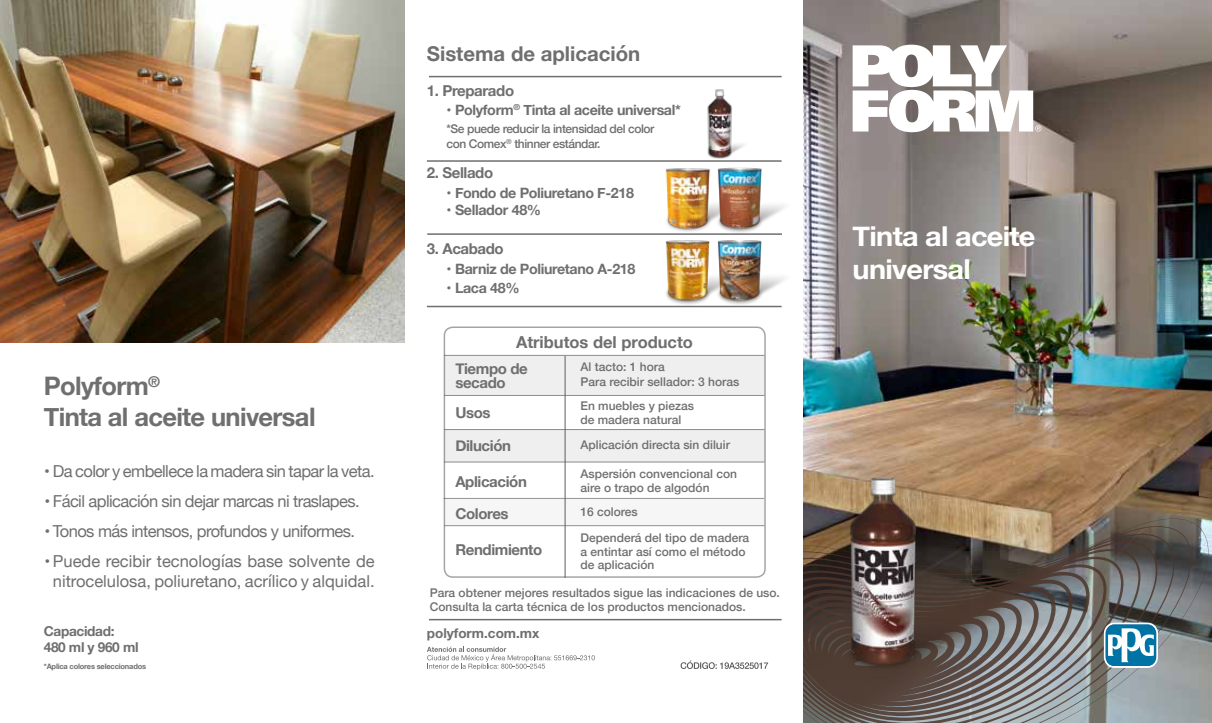
<style>
.page{position:relative;width:1212px;height:723px;background:#fff}
.page>*{position:absolute;margin:0;border:0;box-sizing:border-box;transform-origin:0 0}
.t1{font:700 27.45px/32.8px "Helvetica Neue";letter-spacing:-.025em;color:#fff;scale:1.05 1}
.t2{font:700 25.5px/30.6px "Helvetica Neue";letter-spacing:-.025em;color:#706f6f}
.t3{font:700 20.4px "Helvetica Neue";color:#706f6f}
.t4{font:16.5px "Helvetica Neue";letter-spacing:-.035em;color:#706f6f}
.t5{font:16.5px/19.8px "Helvetica Neue";color:#706f6f;text-align:center}
.t6{font:700 16.5px "Helvetica Neue";color:#706f6f}
.t7{font:700 15px/31.8px "Helvetica Neue";letter-spacing:-.025em;color:#706f6f}
.t8{font:700 14.25px "Helvetica Neue";letter-spacing:-.025em;color:#706f6f}
.t9{font:700 13.65px/16.4px "Helvetica Neue";letter-spacing:-.025em;color:#706f6f}
.t10{font:700 13.5px "Helvetica Neue LT Pro";color:#706f6f}
.t11{font:500 12px/14.4px "Helvetica Neue";color:#706f6f}
.t12{font:500 12px/14.4px "Helvetica Neue";letter-spacing:-.035em;color:#706f6f}
.t13{font:700 7.5px "Helvetica Neue";letter-spacing:-.025em;color:#706f6f}
</style>
<div class="page">
<div style="left:444px;top:499px;width:321px;height:27px;background:#f6f6f6"></div>
<div style="left:444px;top:326px;width:322px;height:252px;border:2px solid #575756;border-radius:9px"></div>
<img style="left:803px;top:0;width:409px;height:723px">
<svg style="left:803px;top:518px;width:405px;height:205px;background:#797773"></svg>
<div style="left:444px;top:429px;width:321px;height:33px;background:#efefef"></div>
<svg style="left:853px;top:45px;width:188px;height:87px"></svg>
<svg style="left:1104px;top:622px;width:54px;height:46px"></svg>
<div style="left:1106px;top:624px;width:50px;height:42px;background:#0073a5;border-radius:9px"></div>
<svg style="left:1108px;top:627px;width:46px;height:35px"></svg>
<img style="left:813px;top:464px;width:174px;height:227px">
<hr style="left:429px;top:619px;width:353px;height:1px;background:#706f6f">
<img style="left:0;top:0;width:404px;height:342px">
<svg style="left:681px;top:660px;width:87px;height:9px"></svg>
<hr style="left:429px;top:76px;width:353px;height:1px;background:#706f6f">
<hr style="left:427px;top:160px;width:355px;height:2px;background:#706f6f">
<hr style="left:427px;top:233px;width:355px;height:2px;background:#706f6f">
<hr style="left:427px;top:306px;width:355px;height:1px;background:#706f6f">
<img style="left:707px;top:89px;width:37px;height:70px">
<img style="left:652px;top:168px;width:52px;height:66px">
<img style="left:704px;top:167px;width:81px;height:67px">
<img style="left:652px;top:240px;width:52px;height:66px">
<img style="left:704px;top:240px;width:81px;height:66px">
<hr style="left:564px;top:356px;width:2px;height:222px;background:#575756">
<hr style="left:444px;top:498px;width:320px;height:1px;background:#575756">
<hr style="left:444px;top:525px;width:320px;height:1px;background:#575756">
<div style="left:444px;top:356px;width:320px;height:40px;background:#efefef"></div>
<hr style="left:444px;top:355px;width:320px;height:1px;background:#575756">
<hr style="left:444px;top:429px;width:320px;height:1px;background:#575756">
<hr style="left:444px;top:462px;width:320px;height:1px;background:#575756">
<svg style="left:427px;top:647px;width:168px;height:23px"></svg>
<h2 class="t2" style="left:44px;top:371px;width:273px">Polyform<sup>®<br></sup>Tinta al aceite universal</h2>
<h3 class="t4" style="left:44px;top:460px;width:332px">• Da color y embellece la madera sin tapar la veta.</h3>
<h3 class="t4" style="left:44px;top:490px;width:317px">• Fácil aplicación sin dejar marcas ni traslapes.</h3>
<h3 class="t4" style="left:44px;top:520px;width:312px">• Tonos más intensos, profundos y uniformes.</h3>
<h3 class="t5" style="left:44px;top:553px;width:332px">• Puede recibir tecnologías base solvente de nitrocelulosa, poliuretano, acrílico y alquidal.</h3>
<p class="t9" style="left:44px;top:623px;width:96px">Capacidad:<br>480 ml y 960 ml</p>
<p class="t13" style="left:44px;top:660px;width:104px">*Aplica colores seleccionados</p>
<h3 class="t3" style="left:427px;top:38px;width:215px">Sistema de aplicación</h3>
<p class="t7" style="left:427px;top:75px;width:89px">1. Preparado</p>
<p class="t8" style="left:446px;top:98px;width:236px">• Polyform<sup>®</sup> Tinta al aceite universal*</p>
<p class="t12" style="left:446px;top:121px;width:209px">*Se puede reducir la intensidad del color con Comex<sup>®</sup> thinner estándar.</p>
<p class="t7" style="left:427px;top:157px;width:68px">2. Sellado</p>
<p class="t8" style="left:446px;top:182px;width:189px">• Fondo de Poliuretano F-218</p>
<p class="t8" style="left:446px;top:199px;width:96px">• Sellador 48%</p>
<p class="t7" style="left:427px;top:233px;width:78px">3. Acabado</p>
<p class="t8" style="left:446px;top:257px;width:190px">• Barniz de Poliuretano A-218</p>
<p class="t8" style="left:446px;top:277px;width:75px">• Laca 48%</p>
<h3 class="t6" style="left:516px;top:329px;width:178px">Atributos del producto</h3>
<p class="t7" style="left:455px;top:362px;width:74px;line-height:13.5px">Tiempo de secado</p>
<p class="t11" style="left:580px;top:359px;width:160px">Al tacto: 1 hora<br>Para recibir sellador: 3 horas</p>
<p class="t7" style="left:455px;top:397px;width:37px">Usos</p>
<p class="t7" style="left:455px;top:430px;width:57px">Dilución</p>
<p class="t7" style="left:455px;top:466px;width:73px">Aplicación<br>Colores</p>
<p class="t7" style="left:455px;top:534px;width:89px">Rendimiento</p>
<p class="t11" style="left:580px;top:397px;width:115px">En muebles y piezas de madera natural</p>
<p class="t11" style="left:580px;top:437px;width:151px">Aplicación directa sin diluir</p>
<p class="t11" style="left:580px;top:465px;width:158px">Aspersión convencional con aire o trapo de algodón</p>
<p class="t11" style="left:580px;top:504px;width:59px">16 colores</p>
<p class="t11" style="left:580px;top:530px;width:170px;line-height:13.5px">Dependerá del tipo de madera a entintar así como el método de aplicación</p>
<p class="t11" style="left:430px;top:584px;width:352px">Para obtener mejores resultados sigue las indicaciones de uso.<br>Consulta la carta técnica de los productos mencionados.</p>
<p class="t10" style="left:427px;top:625px;width:114px">polyform.com.mx</p>
<h1 class="t1" style="left:853px;top:221px;width:176px">Tinta al aceite universal</h1>
</div>
